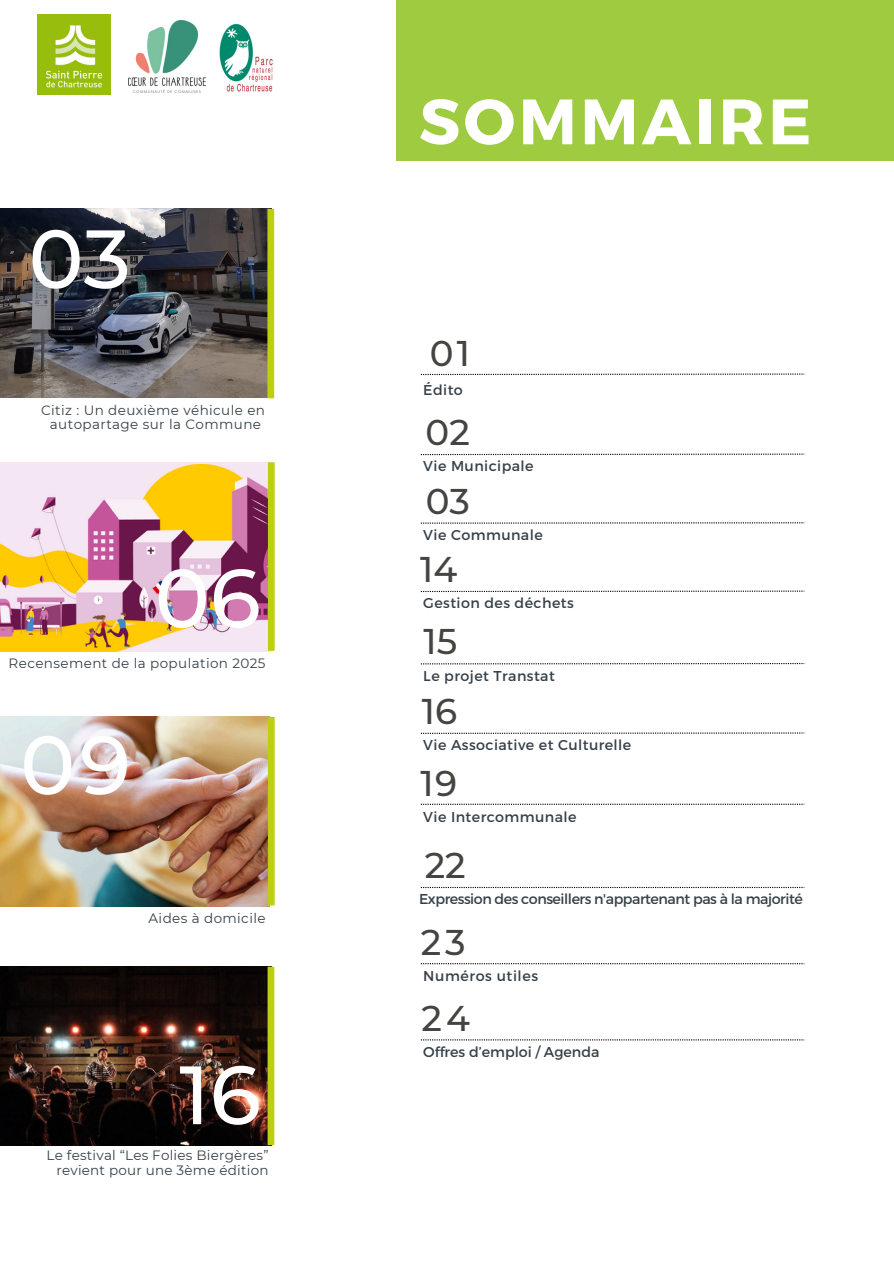
<style>
.page{position:relative;width:894px;height:1264px;background:#fff}
.page>*{position:absolute;margin:0;border:0;box-sizing:border-box;transform-origin:0 0}
.t1{font:500 82.5px "Montserrat";color:#fff}
.t2{font:700 63.9px "Montserrat";letter-spacing:.055em;color:#fff}
.t3{font:500 35.7px "Montserrat";color:#444440}
.t4{font:14.25px "Montserrat";letter-spacing:.03em;color:#354048}
.t5{font:14.25px "Montserrat";letter-spacing:-.03em;color:#354048}
.t6{font:14.25px "Montserrat";color:#354048}
.t7{font:13.5px/14.7px "Montserrat";letter-spacing:.03em;color:#354048;text-align:center}
</style>
<div class="page">
<div style="left:396px;top:0;width:497px;height:161px;background:#9fcb40"></div>
<svg style="left:421px;top:373px;width:383px;height:2px"></svg>
<svg style="left:421px;top:453px;width:383px;height:2px"></svg>
<svg style="left:421px;top:803px;width:383px;height:1px"></svg>
<img style="left:219px;top:24px;width:54px;height:68px">
<img style="left:129px;top:21px;width:76px;height:72px">
<img style="left:38px;top:14px;width:73px;height:80px">
<svg style="left:421px;top:522px;width:383px;height:1px"></svg>
<img style="left:0;top:966px;width:267px;height:179px">
<div style="left:267px;top:966px;width:7px;height:179px;background:#bcd00f"></div>
<svg style="left:421px;top:963px;width:383px;height:1px"></svg>
<svg style="left:421px;top:1039px;width:383px;height:1px"></svg>
<img style="left:0;top:209px;width:267px;height:189px">
<div style="left:267px;top:209px;width:7px;height:189px;background:#bcd00f"></div>
<svg style="left:421px;top:886px;width:383px;height:2px"></svg>
<img style="left:0;top:717px;width:269px;height:189px">
<div style="left:268px;top:717px;width:6px;height:188px;background:#bcd00f"></div>
<img style="left:0;top:462px;width:268px;height:189px">
<div style="left:268px;top:462px;width:6px;height:189px;background:#bcd00f"></div>
<svg style="left:421px;top:590px;width:383px;height:2px"></svg>
<svg style="left:421px;top:663px;width:383px;height:1px"></svg>
<svg style="left:421px;top:732px;width:383px;height:2px"></svg>
<p class="t1" style="left:28px;top:208px;width:104px">03</p>
<p class="t7" style="left:41px;top:402px;width:225px">Citiz : Un deuxième véhicule en autopartage sur la Commune</p>
<p class="t1" style="left:155px;top:547px;width:107px">06</p>
<p class="t7" style="left:9px;top:656px;width:258px">Recensement de la population 2025</p>
<p class="t1" style="left:20px;top:714px;width:112px">09</p>
<p class="t7" style="left:148px;top:910px;width:118px">Aides à domicile</p>
<p class="t1" style="left:179px;top:1044px;width:83px">16</p>
<p class="t7" style="left:47px;top:1147px;width:223px;text-align:right">Le festival “Les Folies Biergères” revient pour une 3ème édition</p>
<p class="t2" style="left:419px;top:80px;width:394px">SOMMAIRE</p>
<p class="t3" style="left:430px;top:331px;width:41px">01</p>
<p class="t4" style="left:423px;top:380px;width:41px">Édito</p>
<p class="t3" style="left:425px;top:410px;width:46px">02</p>
<p class="t4" style="left:423px;top:457px;width:112px">Vie Municipale</p>
<p class="t3" style="left:425px;top:479px;width:46px">03</p>
<p class="t4" style="left:423px;top:525px;width:121px">Vie Communale</p>
<p class="t3" style="left:420px;top:547px;width:39px">14</p>
<p class="t4" style="left:423px;top:594px;width:152px">Gestion des déchets</p>
<p class="t3" style="left:423px;top:619px;width:35px">15</p>
<p class="t4" style="left:423px;top:666px;width:133px">Le projet Transtat</p>
<p class="t3" style="left:422px;top:689px;width:37px">16</p>
<p class="t4" style="left:423px;top:735px;width:209px">Vie Associative et Culturelle</p>
<p class="t3" style="left:420px;top:761px;width:38px">19</p>
<p class="t4" style="left:423px;top:807px;width:155px">Vie Intercommunale</p>
<p class="t3" style="left:424px;top:843px;width:42px">22</p>
<p class="t5" style="left:419px;top:890px;width:385px">Expression des conseillers n'appartenant pas à la majorité</p>
<p class="t3" style="left:420px;top:920px;width:46px">23</p>
<p class="t4" style="left:423px;top:966px;width:116px">Numéros utiles</p>
<p class="t3" style="left:421px;top:996px;width:50px">24</p>
<p class="t6" style="left:423px;top:1042px;width:178px">Offres d’emploi / Agenda</p>
</div>
